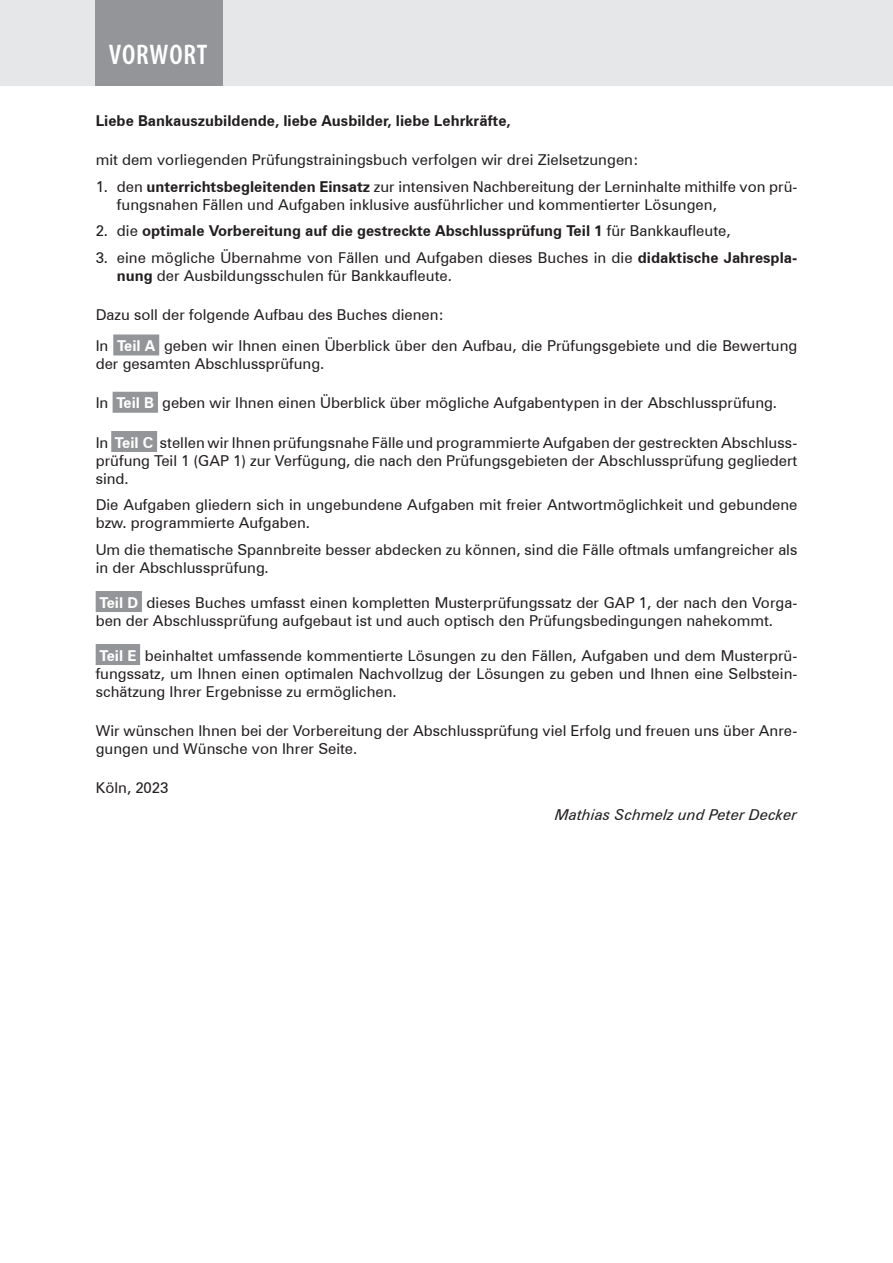
<style>
.page{position:relative;width:893px;height:1263px;background:#fff}
.page>*{position:absolute;margin:0;border:0;box-sizing:border-box;transform-origin:0 0}
.t1{font:600 condensed 28.5px "Myriad Pro";letter-spacing:.03em;color:#fff}
.t2{font:15px/18px "Zurich BT";color:#231f20}
.t3{font:700 15px "Zurich BT";color:#231f20}
.t4{font:italic 15px "Zurich BT";color:#231f20}
.s1{font-weight:700}
.s2{font-weight:400}
.s3{font-weight:700;color:#fff}
</style>
<div class="page">
<div style="left:0;top:0;width:893px;height:85px;background:#e6e7e9"></div>
<div style="left:113px;top:334px;width:46px;height:21px;background:#939598"></div>
<div style="left:113px;top:392px;width:45px;height:21px;background:#939598"></div>
<div style="left:111px;top:431px;width:46px;height:21px;background:#939598"></div>
<div style="left:96px;top:591px;width:46px;height:21px;background:#939598"></div>
<div style="left:96px;top:644px;width:44px;height:21px;background:#939598"></div>
<div style="left:96px;top:0;width:127px;height:85px;background:#939598"></div>
<h1 class="t1" style="left:109px;top:37px;width:100px">VORWORT</h1>
<p class="t3" style="left:96px;top:112px;width:416px">Liebe Bankauszubildende, liebe Ausbilder, liebe Lehrkräfte,</p>
<p class="t2" style="left:96px;top:151px;width:544px">mit dem vorliegenden Prüfungstrainingsbuch verfolgen wir drei Zielsetzungen:</p>
<p class="t2" style="left:117px;top:178px;width:682px;text-indent:-21px">1. den <span class="s1">unterrichtsbegleitenden Einsatz</span> zur intensiven Nachbereitung der Lerninhalte mithilfe von prü&shy;fungsnahen Fällen und Aufgaben inklusive ausführlicher und kommentierter Lösungen,</p>
<p class="t3" style="left:96px;top:222px;width:636px"><span class="s2">2. die</span> optimale Vorbereitung auf die gestreckte Abschlussprüfung Teil 1 <span class="s2">für Bankkaufleute,</span></p>
<p class="t2" style="left:117px;top:249px;width:682px;text-indent:-21px">3. eine mögliche Übernahme von Fällen und Aufgaben dieses Buches in die <span class="s1">didaktische Jahrespla&shy;nung</span> der Ausbildungsschulen für Bankkaufleute.</p>
<p class="t2" style="left:96px;top:299px;width:703px;line-height:30.8px">Dazu soll der folgende Aufbau des Buches dienen:<br>In <span class="s3">Teil A</span> geben wir Ihnen einen Überblick über den Aufbau, die Prüfungsgebiete und die Bewertung</p>
<p class="t2" style="left:96px;top:355px;width:230px">der gesamten Abschlussprüfung.</p>
<p class="t2" style="left:96px;top:394px;width:683px">In <span class="s3">Teil B</span> geben wir Ihnen einen Überblick über mögliche Aufgabentypen in der Abschlussprüfung.</p>
<p class="t2" style="left:96px;top:433px;width:703px;text-align:justify">In <span class="s3">Teil C</span> stellen wir Ihnen prüfungsnahe Fälle und programmierte Aufgaben der gestreckten Abschluss&shy;prüfung Teil 1 (GAP 1) zur Verfügung, die nach den Prüfungs gebieten der Abschlussprüfung gegliedert sind.</p>
<p class="t2" style="left:96px;top:496px;width:703px">Die Aufgaben gliedern sich in ungebundene Aufgaben mit freier Antwortmöglichkeit und gebundene bzw. programmierte Aufgaben.</p>
<p class="t2" style="left:96px;top:540px;width:703px">Um die thematische Spannbreite besser abdecken zu können, sind die Fälle oftmals umfangreicher als in der Abschlussprüfung.</p>
<p class="t2" style="left:96px;top:593px;width:703px"><span class="s3">Teil D</span> dieses Buches umfasst einen kompletten Musterprüfungssatz der GAP 1, der nach den Vorga&shy;ben der Abschlussprüfung aufgebaut ist und auch optisch den Prüfungsbedingungen nahekommt.</p>
<p class="t2" style="left:96px;top:646px;width:703px;text-align:justify"><span class="s3">Teil E</span> beinhaltet umfassende kommentierte Lösungen zu den Fällen, Aufgaben und dem Musterprü&shy;fungssatz, um Ihnen einen optimalen Nachvollzug der Lösungen zu geben und Ihnen eine Selbstein&shy;schätzung Ihrer Ergebnisse zu ermöglichen.</p>
<p class="t2" style="left:96px;top:721px;width:703px">Wir wünschen Ihnen bei der Vorbereitung der Abschlussprüfung viel Erfolg und freuen uns über Anre&shy;gungen und Wünsche von Ihrer Seite.</p>
<p class="t2" style="left:96px;top:779px;width:74px">Köln, 2023</p>
<p class="t4" style="left:555px;top:805px;width:244px">Mathias Schmelz und Peter Decker</p>
</div>
